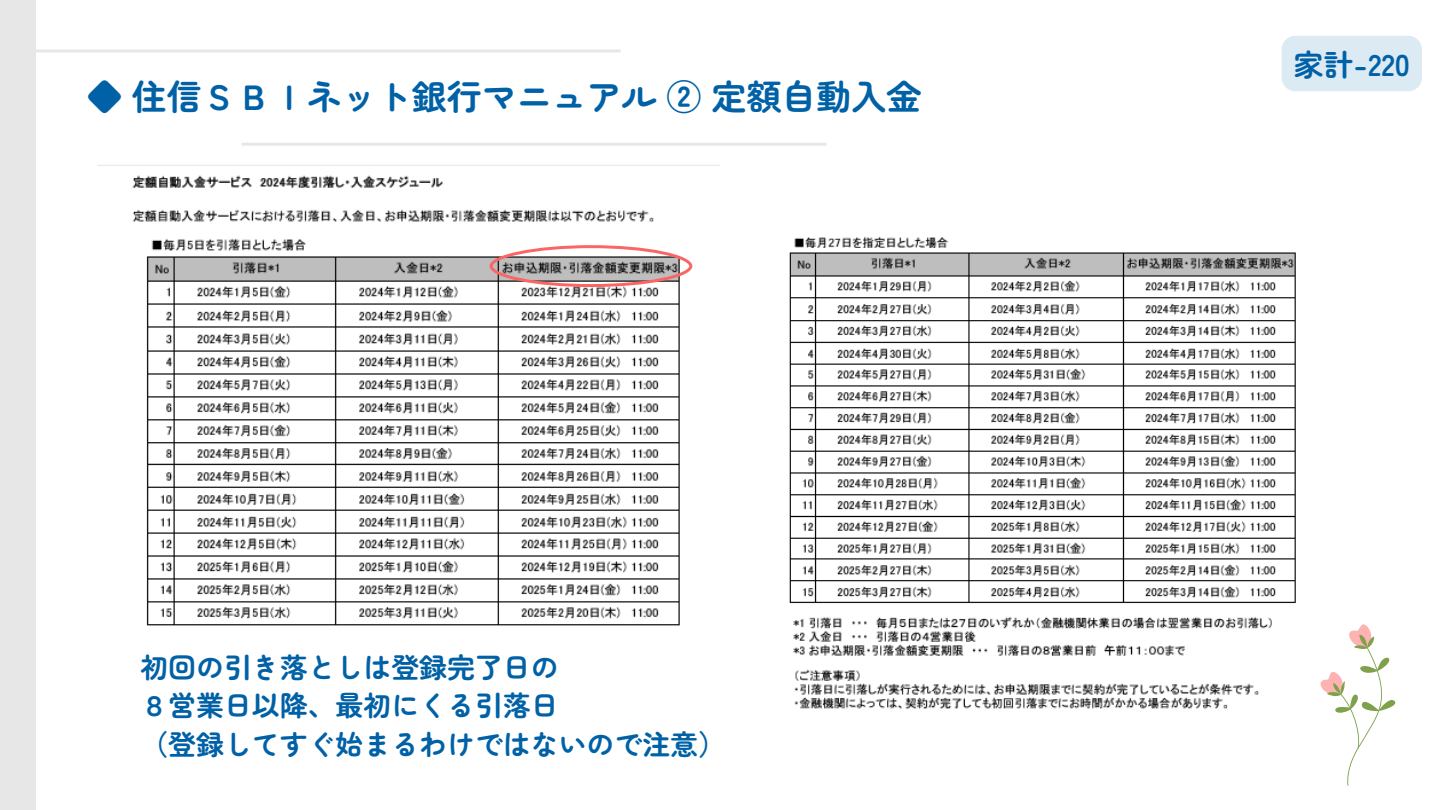
<style>
.page{position:relative;width:1440px;height:810px;background:#fff}
.page>*{position:absolute;margin:0;border:0;box-sizing:border-box;transform-origin:0 0}
.t1{font:700 35px "Zen Maru Gothic";color:#0061a7}
.t2{font:700 30px "Zen Maru Gothic";color:#0061a7}
.t3{font:700 27.9px "Zen Maru Gothic";color:#0061a7}
</style>
<div class="page">
<hr style="left:242px;top:143px;width:584px;height:3px;background:#e7e7e7">
<hr style="left:36px;top:49px;width:585px;height:3px;background:#e7e7e7">
<div style="left:0;top:0;width:36px;height:810px;background:#e7e7e7"></div>
<img style="left:97px;top:165px;width:623px;height:461px">
<img style="left:789px;top:236px;width:507px;height:473px">
<svg style="left:490px;top:245px;width:202px;height:42px"></svg>
<svg style="left:1320px;top:624px;width:76px;height:162px"></svg>
<div style="left:1282px;top:36px;width:140px;height:55px;background:#dceaf4;border-radius:14px"></div>
<p class="t1" style="left:87px;top:70px;width:836px">◆ 住信ＳＢＩネット銀行マニュアル ② 定額自動入金</p>
<h1 class="t3" style="left:140px;top:646px;width:420px">初回の引き落としは登録完了日の</h1>
<p class="t3" style="left:140px;top:684px;width:420px">８営業日以降、最初にくる引落日</p>
<p class="t3" style="left:140px;top:723px;width:587px">（登録してすぐ始まるわけではないので注意）</p>
<p class="t2" style="left:1294px;top:41px;width:118px">家計-220</p>
</div>
